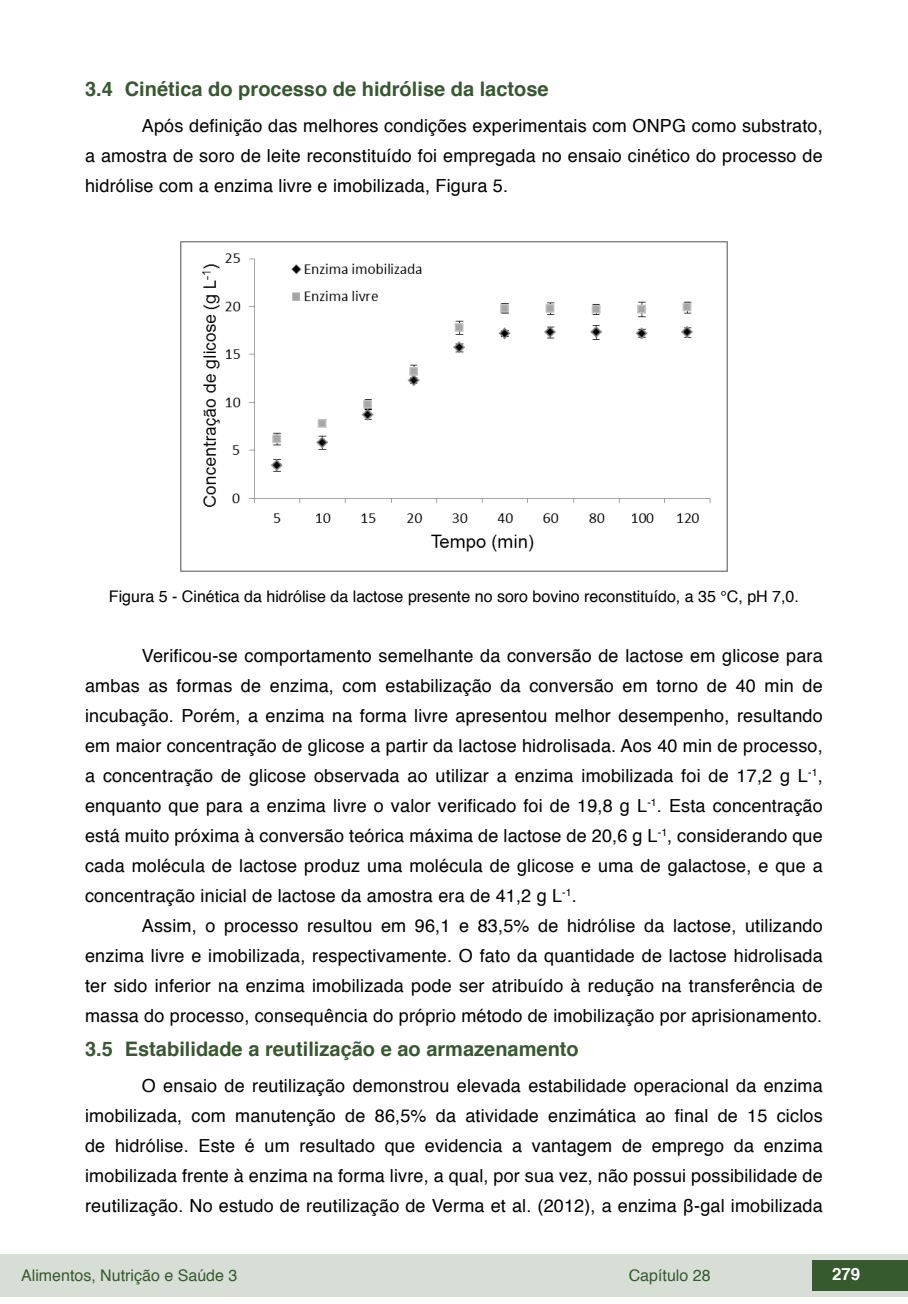
<style>
.page{position:relative;width:908px;height:1304px;background:#fff}
.page>*{position:absolute;margin:0;border:0;box-sizing:border-box;transform-origin:0 0}
.t1{font:700 20px "Helvetica";color:#36592e}
.t2{font:18px/30px "Helvetica";letter-spacing:.01em;color:#000;text-align:justify}
.t3{font:700 16.8px "Helvetica";color:#fff}
.t4{font:16px "Helvetica";color:#000}
.t5{font:16px "Helvetica";color:#36592e}
</style>
<div class="page">
<div style="left:0;top:1254px;width:906px;height:43px;background:#d7ded5"></div>
<div style="left:812px;top:1261px;width:95px;height:30px;background:#36592e"></div>
<img style="left:181px;top:242px;width:545px;height:330px">
<p class="t1" style="left:85px;top:73px;width:465px">3.4 Cinética do processo de hidrólise da lactose</p>
<p class="t2" style="left:85px;top:111px;width:738px;text-indent:57px">Após definição das melhores condições experimentais com ONPG como substrato, a amostra de soro de leite reconstituído foi empregada no ensaio cinético do processo de hidrólise com a enzima livre e imobilizada, Figura 5.</p>
<p class="t4" style="left:109px;top:584px;width:691px">Figura 5 - Cinética da hidrólise da lactose presente no soro bovino reconstituído, a 35 °C, pH 7,0.</p>
<p class="t2" style="left:85px;top:642px;width:739px;text-indent:57px">Verificou-se comportamento semelhante da conversão de lactose em glicose para ambas as formas de enzima, com estabilização da conversão em torno de 40 min de incubação. Porém, a enzima na forma livre apresentou melhor desempenho, resultando em maior concentração de glicose a partir da lactose hidrolisada. Aos 40 min de processo, a concentração de glicose observada ao utilizar a enzima imobilizada foi de 17,2 g L<sup>-1</sup>, enquanto que para a enzima livre o valor verificado foi de 19,8 g L<sup>-1</sup>. Esta concentração está muito próxima à conversão teórica máxima de lactose de 20,6 g L<sup>-1</sup>, considerando que cada molécula de lactose produz uma molécula de glicose e uma de galactose, e que a concentração inicial de lactose da amostra era de 41,2 g L<sup>-1</sup>.</p>
<p class="t2" style="left:85px;top:912px;width:738px;text-indent:57px">Assim, o processo resultou em 96,1 e 83,5% de hidrólise da lactose, utilizando enzima livre e imobilizada, respectivamente. O fato da quantidade de lactose hidrolisada ter sido inferior na enzima imobilizada pode ser atribuído à redução na transferência de massa do processo, consequência do próprio método de imobilização por aprisionamento.</p>
<p class="t1" style="left:85px;top:1033px;width:495px">3.5 Estabilidade a reutilização e ao armazenamento</p>
<p class="t2" style="left:85px;top:1071px;width:738px;text-indent:57px">O ensaio de reutilização demonstrou elevada estabilidade operacional da enzima imobilizada, com manutenção de 86,5% da atividade enzimática ao final de 15 ciclos de hidrólise. Este é um resultado que evidencia a vantagem de emprego da enzima imobilizada frente à enzima na forma livre, a qual, por sua vez, não possui possibilidade de reutilização. No estudo de reutilização de Verma et al. (2012), a enzima β-gal imobilizada</p>
<p class="t5" style="left:21px;top:1263px;width:218px">Alimentos, Nutrição e Saúde 3</p>
<p class="t5" style="left:628px;top:1263px;width:83px">Capítulo 28</p>
<p class="t3" style="left:831px;top:1261px;width:30px">279</p>
</div>
